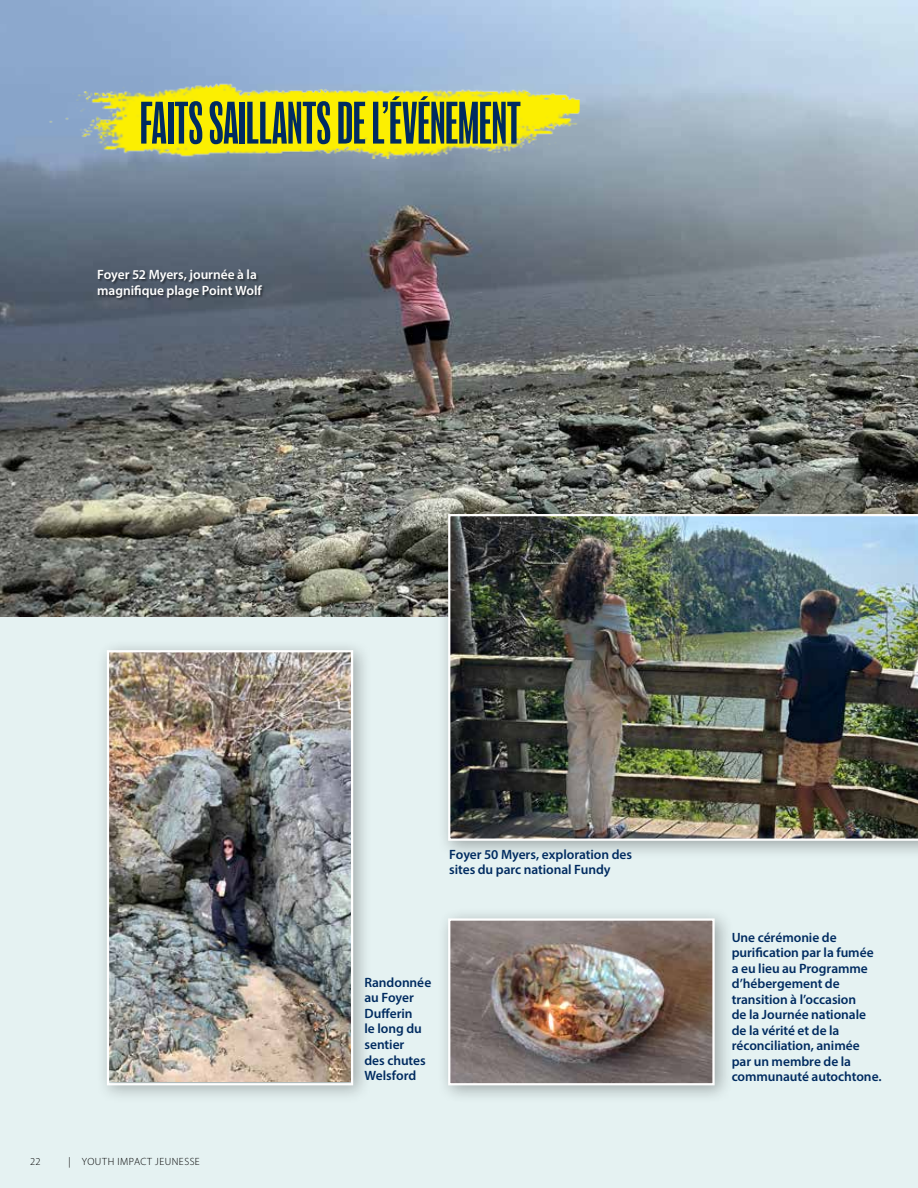
<style>
.page{position:relative;width:918px;height:1188px;background:#e5f2f2}
.page>*{position:absolute;margin:0;border:0;box-sizing:border-box;transform-origin:0 0}
.t1{font:extra-condensed 55.05px "Balboa";letter-spacing:-.01em;color:#002b60}
.t2{font:600 13.5px/15.5px "Myriad Pro";letter-spacing:-.005em;color:#002b60}
.t3{font:600 13.5px/15.5px "Myriad Pro";letter-spacing:-.005em;color:#fff}
.t4{font:300 10.5px "Myriad Pro";letter-spacing:.045em;color:#000}
</style>
<div class="page">
<img style="left:0;top:0;width:918px;height:617px">
<img style="left:48px;top:71px;width:532px;height:89px">
<div style="left:437px;top:503px;width:481px;height:357px;background:#000;opacity:.31"></div>
<img style="left:448px;top:514px;width:470px;height:327px">
<div style="left:95px;top:639px;width:277px;height:465px;background:#000;opacity:.31"></div>
<img style="left:110px;top:653px;width:240px;height:428px">
<div style="left:107px;top:650px;width:246px;height:435px;border:2px solid #fff"></div>
<div style="left:437px;top:907px;width:297px;height:198px;background:#000;opacity:.31"></div>
<img style="left:451px;top:921px;width:261px;height:161px">
<div style="left:448px;top:918px;width:267px;height:167px;border:2px solid #fff"></div>
<div style="left:98px;top:269px;width:168px;height:32px;background:#000;opacity:.52"></div>
<h1 class="t1" style="left:140px;top:93px;width:383px">FAITS SAILLANTS DE L’ÉVÉNEMENT</h1>
<p class="t3" style="left:97px;top:266px;width:166px">Foyer 52 Myers, journée à la magnifique plage Point Wolf</p>
<p class="t4" style="left:30px;top:1156px;width:12px">22</p>
<p class="t4" style="left:68px;top:1156px;width:133px">| YOUTH IMPACT JEUNESSE</p>
<p class="t2" style="left:449px;top:846px;width:184px">Foyer 50 Myers, exploration des sites du parc national Fundy</p>
<p class="t2" style="left:364px;top:974px;width:68px">Randonnée au Foyer<br>Dufferin<br>le long du sentier<br>des chutes<br>Welsford</p>
<p class="t2" style="left:732px;top:929px;width:151px">Une cérémonie de purification par la fumée a eu lieu au Programme d’hébergement de transition à l’occasion<br>de la Journée nationale de la vérité et de la réconciliation, animée par un membre de la communauté autochtone.</p>
</div>
